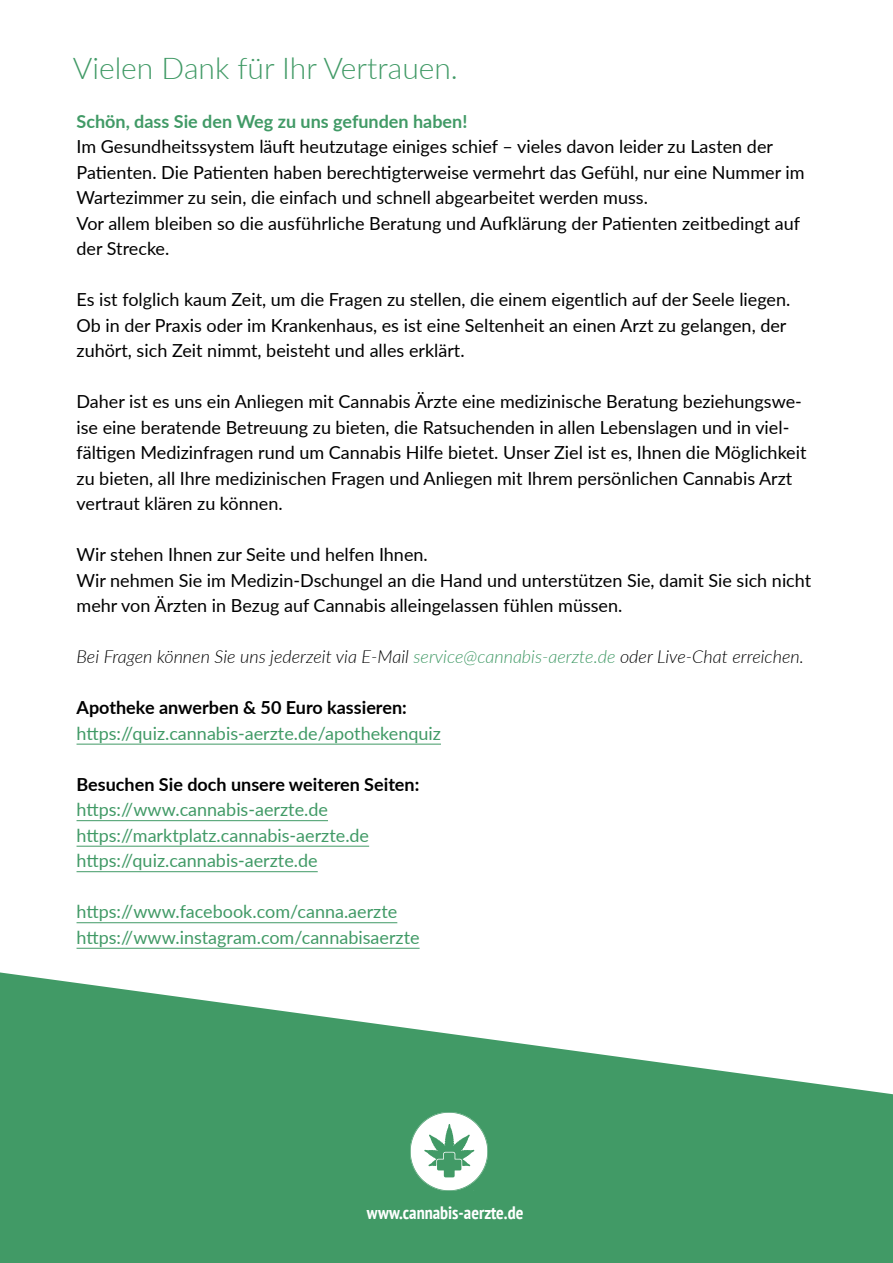
<style>
.page{position:relative;width:893px;height:1263px;background:#fff}
.page>*{position:absolute;margin:0;border:0;box-sizing:border-box;transform-origin:0 0}
.t1{font:300 30px "Lato";color:#419a66}
.t2{font:18px/25.5px "Lato";color:#000}
.t3{font:18px/25.5px "Lato";color:#419a66}
.t4{font:italic 300 18px "Lato";color:#000}
.t5{font:700 18px "Lato";color:#000}
.t6{font:700 18px "Lato";color:#419a66}
.t7{font:700 condensed 18px "PT Sans";color:#fff}
.s1{color:#419a66}
</style>
<div class="page">
<svg style="left:0;top:972px;width:893px;height:291px;fill:#419a66"></svg>
<hr style="left:77px;top:744px;width:364px;height:1px;background:#419a66">
<hr style="left:77px;top:820px;width:251px;height:1px;background:#419a66">
<hr style="left:77px;top:846px;width:292px;height:1px;background:#419a66">
<hr style="left:77px;top:871px;width:241px;height:1px;background:#419a66">
<hr style="left:77px;top:922px;width:320px;height:1px;background:#419a66">
<hr style="left:77px;top:948px;width:343px;height:1px;background:#419a66">
<img style="left:410px;top:1113px;width:78px;height:78px">
<h1 class="t1" style="left:73px;top:47px;width:387px">Vielen Dank für Ihr Vertrauen.</h1>
<p class="t6" style="left:77px;top:108px;width:392px">Schön, dass Sie den Weg zu uns gefunden haben!</p>
<p class="t2" style="left:77px;top:133px;width:730px">Im Gesundheitssystem läuft heutzutage einiges schief – vieles davon leider zu Lasten der Patienten. Die Patienten haben berechtigterweise vermehrt das Gefühl, nur eine Nummer im Wartezimmer zu sein, die einfach und schnell abgearbeitet werden muss.<br>Vor allem bleiben so die ausführliche Beratung und Aufklärung der Patienten zeitbedingt auf der Strecke.</p>
<p class="t2" style="left:77px;top:286px;width:715px">Es ist folglich kaum Zeit, um die Fragen zu stellen, die einem eigentlich auf der Seele liegen.<br>Ob in der Praxis oder im Krankenhaus, es ist eine Seltenheit an einen Arzt zu gelangen, der zuhört, sich Zeit nimmt, beisteht und alles erklärt.</p>
<p class="t2" style="left:77px;top:388px;width:731px">Daher ist es uns ein Anliegen mit Cannabis Ärzte eine medizinische Beratung beziehungswe&shy;ise eine beratende Betreuung zu bieten, die Ratsuchenden in allen Lebenslagen und in viel&shy;fältigen Medizinfragen rund um Cannabis Hilfe bietet. Unser Ziel ist es, Ihnen die Möglichkeit zu bieten, all Ihre medizinischen Fragen und Anliegen mit Ihrem persönlichen Cannabis Arzt vertraut klären zu können.</p>
<p class="t2" style="left:77px;top:541px;width:736px">Wir stehen Ihnen zur Seite und helfen Ihnen.<br>Wir nehmen Sie im Medizin-Dschungel an die Hand und unterstützen Sie, damit Sie sich nicht mehr von Ärzten in Bezug auf Cannabis alleingelassen fühlen müssen.</p>
<p class="t4" style="left:77px;top:644px;width:729px">Bei Fragen können Sie uns jederzeit via E-Mail <span class="s1">service@cannabis-aerzte.de</span> oder Live-Chat erreichen.</p>
<p class="t5" style="left:77px;top:694px;width:332px">Apotheke anwerben &amp; 50 Euro kassieren:</p>
<p class="t3" style="left:77px;top:720px;width:366px">https://quiz.cannabis-aerzte.de/apothekenquiz</p>
<p class="t5" style="left:77px;top:771px;width:344px">Besuchen Sie doch unsere weiteren Seiten:</p>
<p class="t3" style="left:77px;top:796px;width:294px">https://www.cannabis-aerzte.de https://marktplatz.cannabis-aerzte.de https://quiz.cannabis-aerzte.de</p>
<p class="t3" style="left:77px;top:898px;width:345px">https://www.facebook.com/canna.aerzte https://www.instagram.com/cannabisaerzte</p>
<p class="t7" style="left:367px;top:1200px;width:158px">www.cannabis-aerzte.de</p>
</div>
